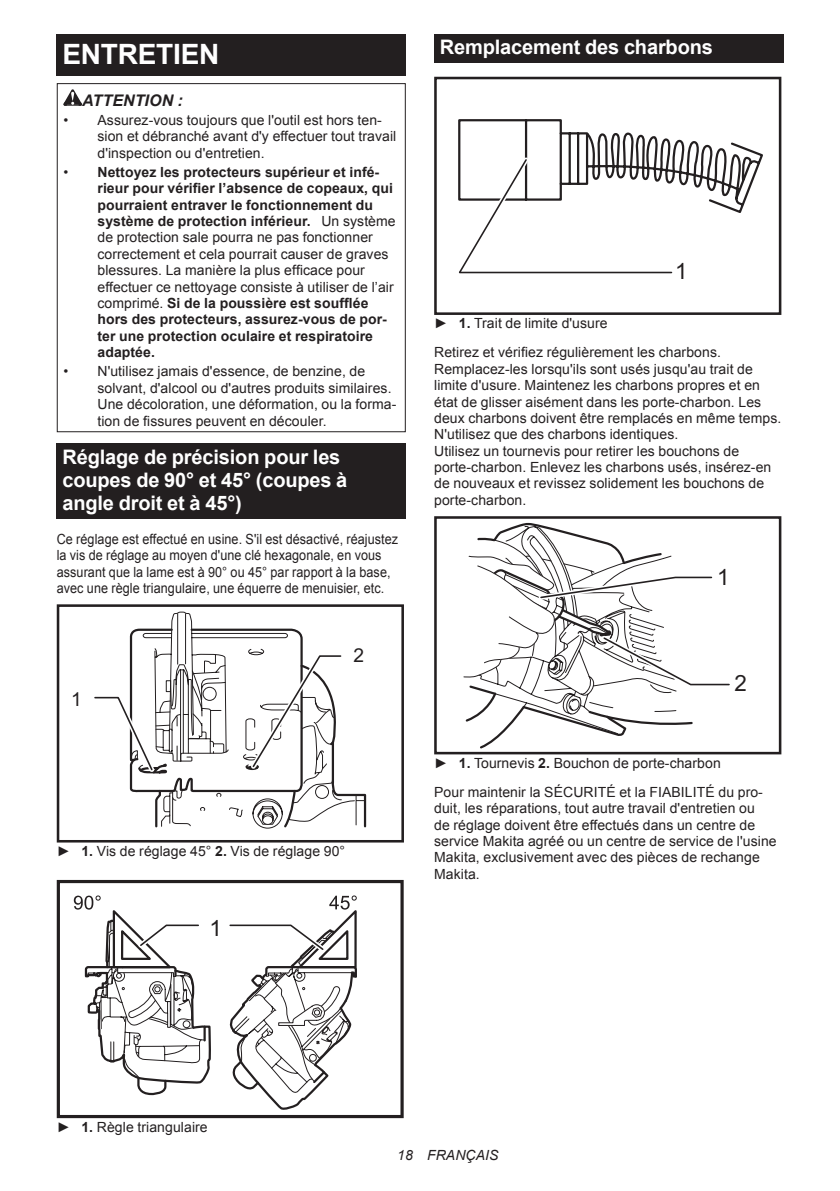
<style>
.page{position:relative;width:840px;height:1191px;background:#fff}
.page>*{position:absolute;margin:0;border:0;box-sizing:border-box;transform-origin:0 0}
.t1{font:700 28px "Arial";letter-spacing:-.01em;color:#fff}
.t2{font:22.4px "Arial";color:#231f20}
.t3{font:700 20px/23.4px "Arial";letter-spacing:-.01em;color:#fff}
.t4{font:19.2px "Arial";color:#231f20}
.t5{font:italic 700 16px "Arial";letter-spacing:.005em;color:#231f20}
.t6{font:14px/16.4px "Arial";letter-spacing:.005em;color:#231f20}
.t7{font:700 14px/16.4px "Arial";letter-spacing:.005em;color:#231f20}
.t8{font:14px/16.4px "Arial";letter-spacing:.005em;color:#231f20;scale:.9 1}
.t9{font:italic 14px "Arial";letter-spacing:.005em;color:#231f20}
.s1{font-weight:400}
.s2{font-weight:700}
</style>
<div class="page">
<div style="left:57px;top:34px;width:348px;height:41px;background:#231f20"></div>
<svg style="left:63px;top:89px;width:19px;height:17px"></svg>
<div style="left:57px;top:83px;width:348px;height:349px;border:1px solid #231f20"></div>
<div style="left:57px;top:443px;width:348px;height:76px;background:#231f20"></div>
<svg style="left:94px;top:611px;width:273px;height:218px"></svg>
<div style="left:57px;top:604px;width:347px;height:238px;border:3px solid #231f20"></div>
<svg style="left:74px;top:895px;width:283px;height:215px"></svg>
<div style="left:57px;top:880px;width:346px;height:238px;border:3px solid #231f20"></div>
<div style="left:434px;top:34px;width:348px;height:29px;background:#231f20"></div>
<div style="left:434px;top:77px;width:347px;height:238px;border:3px solid #231f20"></div>
<svg style="left:457px;top:77px;width:307px;height:238px"></svg>
<svg style="left:457px;top:153px;width:215px;height:126px"></svg>
<svg style="left:463px;top:522px;width:267px;height:227px"></svg>
<div style="left:434px;top:516px;width:347px;height:238px;border:3px solid #231f20"></div>
<h1 class="t1" style="left:62px;top:35px;width:158px">ENTRETIEN</h1>
<p class="t5" style="left:82px;top:89px;width:102px">ATTENTION :</p>
<p class="t6" style="left:97px;top:112px;width:300px;text-indent:-34px">• Assurez-vous toujours que l'outil est hors ten&shy;sion et débranché avant d'y effectuer tout travail d'inspection ou d'entretien.</p>
<p class="t7" style="left:97px;top:164px;width:299px;text-indent:-34px"><span class="s1">•</span> Nettoyez les protecteurs supérieur et infé&shy;rieur pour vérifier l’absence de copeaux, qui pourraient entraver le fonctionnement du système de protection inférieur. <span class="s1">Un système de protection sale pourra ne pas fonctionner correctement et cela pourrait causer de graves blessures. La manière la plus efficace pour effectuer ce nettoyage consiste à utiliser de l’air comprimé.</span> Si de la poussière est soufflée hors des protecteurs, assurez-vous de por&shy;ter une protection oculaire et respiratoire adaptée.</p>
<p class="t6" style="left:97px;top:363px;width:300px;text-indent:-34px">• N'utilisez jamais d'essence, de benzine, de solvant, d'alcool ou d'autres produits similaires.<br>Une décoloration, une déformation, ou la forma&shy;tion de fissures peuvent en découler.</p>
<h3 class="t3" style="left:62px;top:445px;width:286px">Réglage de précision pour les coupes de 90° et 45° (coupes à angle droit et à 45°)</h3>
<p class="t8" style="left:57px;top:531px;width:381px">Ce réglage est effectué en usine. S'il est désactivé, réajustez la vis de réglage au moyen d'une clé hexagonale, en vous assurant que la lame est à 90° ou 45° par rapport à la base, avec une règle triangulaire, une équerre de menuisier, etc.</p>
<h3 class="t4" style="left:71px;top:687px;width:12px">1</h3>
<h3 class="t4" style="left:353px;top:643px;width:12px">2</h3>
<p class="t6" style="left:57px;top:843px;width:290px">► <span class="s2">1.</span> Vis de réglage 45° <span class="s2">2.</span> Vis de réglage 90°</p>
<h2 class="t2" style="left:209px;top:913px;width:14px">1</h2>
<h3 class="t3" style="left:439px;top:36px;width:274px">Remplacement des charbons</h3>
<h2 class="t2" style="left:674px;top:256px;width:14px">1</h2>
<p class="t6" style="left:434px;top:309px;width:288px;line-height:28.8px">► <span class="s2">1.</span> Trait de limite d'usure<br>Retirez et vérifiez régulièrement les charbons.</p>
<p class="t6" style="left:434px;top:361px;width:348px">Remplacez-les lorsqu'ils sont usés jusqu'au trait de limite d'usure. Maintenez les charbons propres et en état de glisser aisément dans les porte-charbon. Les deux charbons doivent être remplacés en même temps.<br>N'utilisez que des charbons identiques.<br>Utilisez un tournevis pour retirer les bouchons de porte-charbon. Enlevez les charbons usés, insérez-en de nouveaux et revissez solidement les bouchons de porte-charbon.</p>
<h2 class="t2" style="left:716px;top:562px;width:14px">1</h2>
<h2 class="t2" style="left:734px;top:668px;width:14px">2</h2>
<p class="t6" style="left:434px;top:748px;width:330px;line-height:28.8px">► <span class="s2">1.</span> Tournevis <span class="s2">2.</span> Bouchon de porte-charbon<br>Pour maintenir la SÉCURITÉ et la FIABILITÉ du pro-</p>
<p class="t6" style="left:434px;top:800px;width:344px">duit, les réparations, tout autre travail d'entretien ou<br>de réglage doivent être effectués dans un centre de service Makita agréé ou un centre de service de l'usine Makita, exclusivement avec des pièces de rechange Makita.</p>
<p class="t6" style="left:57px;top:1118px;width:152px">► <span class="s2">1.</span> Règle triangulaire</p>
<p class="t9" style="left:397px;top:1146px;width:103px">18 FRANÇAIS</p>
</div>
